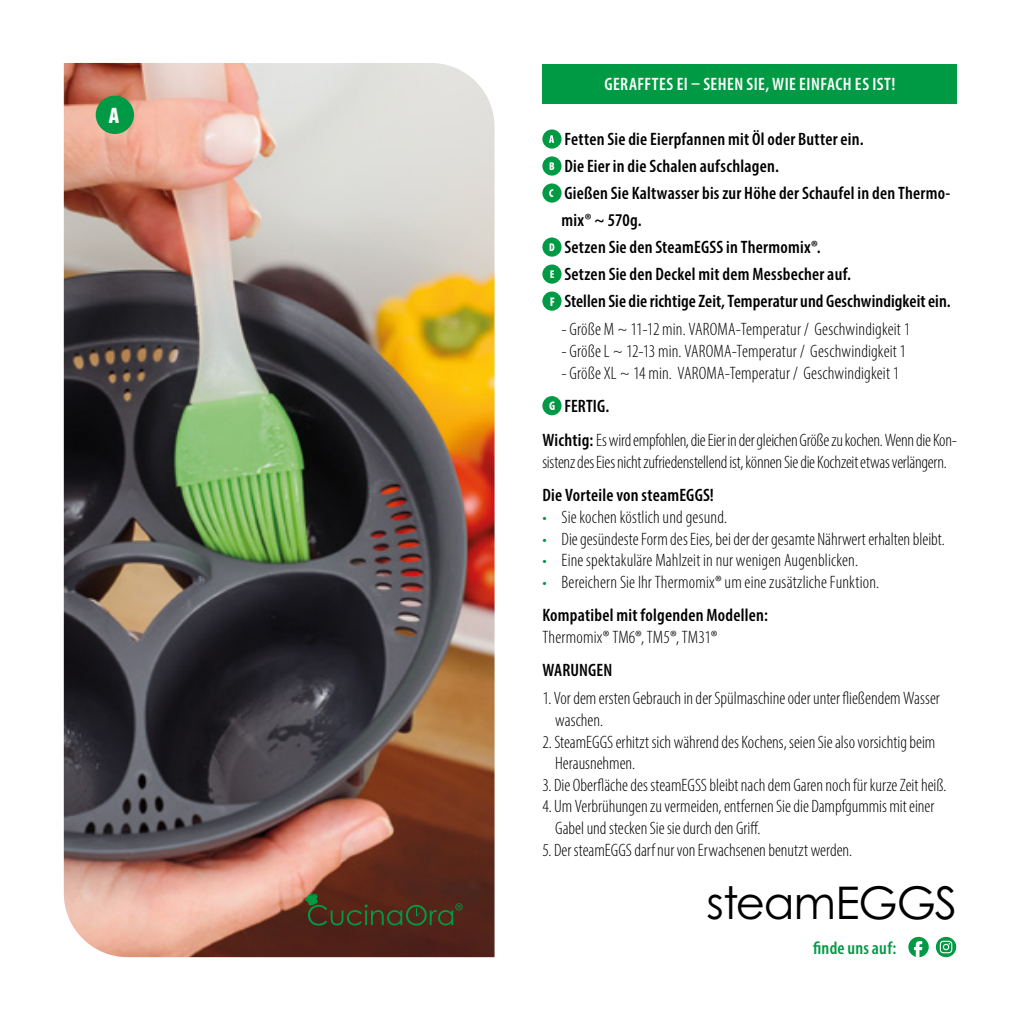
<style>
.page{position:relative;width:1021px;height:1021px;background:#fff}
.page>*{position:absolute;margin:0;border:0;box-sizing:border-box;transform-origin:0 0}
.nazwa_copy{font:45px "Century Gothic Pro";letter-spacing:-.025em;color:#000}
.numer{font:900 condensed 22.5px "Myriad Pro";color:#fff}
.punkty{font:300 condensed 18px/21.6px "Myriad Pro";letter-spacing:.005em;color:#000}
.punkty-2{font:600 condensed 18px/27px "Myriad Pro";letter-spacing:.015em;color:#000}
.Paragraph_Style_1{font:300 condensed 18px/21.6px "Myriad Pro";letter-spacing:-.015em;color:#000}
.t1{font:600 condensed 18px "Myriad Pro";letter-spacing:.025em;color:#fff}
.Paragraph_Style_1-2{font:300 condensed 18px "Myriad Pro";letter-spacing:.01em;color:#000}
.t2{font:600 condensed 18px "Myriad Pro";letter-spacing:.015em;color:#009a44}
.s1{font-weight:600}
.s2{color:#009a44}
</style>
<div class="page">
<img style="left:64px;top:63px;width:430px;height:894px">
<div style="left:96px;top:96px;width:38px;height:38px;background:#009a44;border-radius:50%"></div>
<svg style="left:908px;top:936px;width:20px;height:21px"></svg>
<svg style="left:935px;top:936px;width:21px;height:21px"></svg>
<div style="left:542px;top:64px;width:415px;height:39px;background:#009a44"></div>
<div style="left:542px;top:129px;width:19px;height:20px;background:#009a44;border-radius:50%"></div>
<svg style="left:549px;top:135px;width:5px;height:8px"></svg>
<div style="left:542px;top:156px;width:19px;height:20px;background:#009a44;border-radius:50%"></div>
<svg style="left:549px;top:162px;width:5px;height:8px"></svg>
<div style="left:542px;top:183px;width:19px;height:20px;background:#009a44;border-radius:50%"></div>
<svg style="left:549px;top:189px;width:4px;height:8px"></svg>
<div style="left:542px;top:237px;width:19px;height:20px;background:#009a44;border-radius:50%"></div>
<svg style="left:549px;top:243px;width:5px;height:8px"></svg>
<div style="left:542px;top:264px;width:19px;height:20px;background:#009a44;border-radius:50%"></div>
<svg style="left:550px;top:270px;width:4px;height:8px"></svg>
<div style="left:542px;top:291px;width:19px;height:20px;background:#009a44;border-radius:50%"></div>
<svg style="left:550px;top:297px;width:4px;height:9px"></svg>
<div style="left:542px;top:396px;width:19px;height:19px;background:#009a44;border-radius:50%"></div>
<svg style="left:549px;top:401px;width:5px;height:9px"></svg>
<svg style="left:305px;top:893px;width:157px;height:32px;background:#49361f"></svg>
<p class="numer" style="left:109px;top:101px;width:12px">A</p>
<p class="t1" style="left:604px;top:73px;width:292px">GERAFFTES EI – SEHEN SIE, WIE EINFACH ES IST!</p>
<p class="punkty-2" style="left:564px;top:126px;width:301px">Fetten Sie die Eierpfannen mit Öl oder Butter ein.</p>
<p class="punkty-2" style="left:564px;top:153px;width:216px">Die Eier in die Schalen aufschlagen.</p>
<p class="punkty-2" style="left:561px;top:180px;width:390px">Gießen Sie Kaltwasser bis zur Höhe der Schaufel in den Thermo&shy;mix® ~ 570g.</p>
<p class="punkty-2" style="left:564px;top:234px;width:258px">Setzen Sie den SteamEGSS in Thermomix®.</p>
<p class="punkty-2" style="left:564px;top:261px;width:288px">Setzen Sie den Deckel mit dem Messbecher auf.</p>
<p class="punkty-2" style="left:564px;top:288px;width:388px">Stellen Sie die richtige Zeit, Temperatur und Geschwindigkeit ein.</p>
<p class="punkty" style="left:561px;top:318px;width:350px">- Größe M ~ 11-12 min. VAROMA-Temperatur / Geschwindigkeit 1</p>
<p class="punkty" style="left:561px;top:340px;width:346px">- Größe L ~ 12-13 min. VAROMA-Temperatur / Geschwindigkeit 1</p>
<p class="punkty" style="left:561px;top:362px;width:339px">- Größe XL ~ 14 min. VAROMA-Temperatur / Geschwindigkeit 1</p>
<p class="punkty-2" style="left:564px;top:392px;width:47px">FERTIG.</p>
<p class="Paragraph_Style_1" style="left:542px;top:429px;width:416px"><span class="s1">Wichtig:</span> Es wird empfohlen, die Eier in der gleichen Größe zu kochen. Wenn die Kon&shy;sistenz des Eies nicht zufriedenstellend ist, können Sie die Kochzeit etwas verlängern.</p>
<p class="punkty-2" style="left:542px;top:481px;width:173px">Die Vorteile von steamEGGS!</p>
<p class="punkty" style="left:542px;top:506px;width:186px"><span class="s2">•</span> Sie kochen köstlich und gesund.</p>
<p class="punkty" style="left:542px;top:528px;width:404px"><span class="s2">•</span> Die gesündeste Form des Eies, bei der der gesamte Nährwert erhalten bleibt.</p>
<p class="punkty" style="left:542px;top:549px;width:317px"><span class="s2">•</span> Eine spektakuläre Mahlzeit in nur wenigen Augenblicken.</p>
<p class="punkty" style="left:542px;top:571px;width:338px"><span class="s2">•</span> Bereichern Sie Ihr Thermomix® um eine zusätzliche Funktion.</p>
<p class="punkty-2" style="left:542px;top:601px;width:227px">Kompatibel mit folgenden Modellen:</p>
<p class="Paragraph_Style_1-2" style="left:542px;top:626px;width:177px">Thermomix® TM6®, TM5®, TM31®</p>
<p class="punkty-2" style="left:542px;top:656px;width:71px">WARUNGEN</p>
<p class="punkty" style="left:555px;top:687px;width:386px;text-indent:-13px">1. Vor dem ersten Gebrauch in der Spülmaschine oder unter fließendem Wasser waschen.</p>
<p class="punkty" style="left:555px;top:730px;width:382px;text-indent:-13px">2. SteamEGGS erhitzt sich während des Kochens, seien Sie also vorsichtig beim<br>Herausnehmen.</p>
<p class="punkty" style="left:542px;top:774px;width:405px">3. Die Oberfläche des steamEGSS bleibt nach dem Garen noch für kurze Zeit heiß.</p>
<p class="punkty" style="left:555px;top:795px;width:381px;text-indent:-13px">4. Um Verbrühungen zu vermeiden, entfernen Sie die Dampfgummis mit einer<br>Gabel und stecken Sie sie durch den Griff.</p>
<p class="punkty" style="left:542px;top:838px;width:311px">5. Der steamEGGS darf nur von Erwachsenen benutzt werden.</p>
<p class="nazwa_copy" style="left:706px;top:875px;width:252px">steamEGGS</p>
<p class="t2" style="left:813px;top:936px;width:85px">finde uns auf:</p>
</div>
